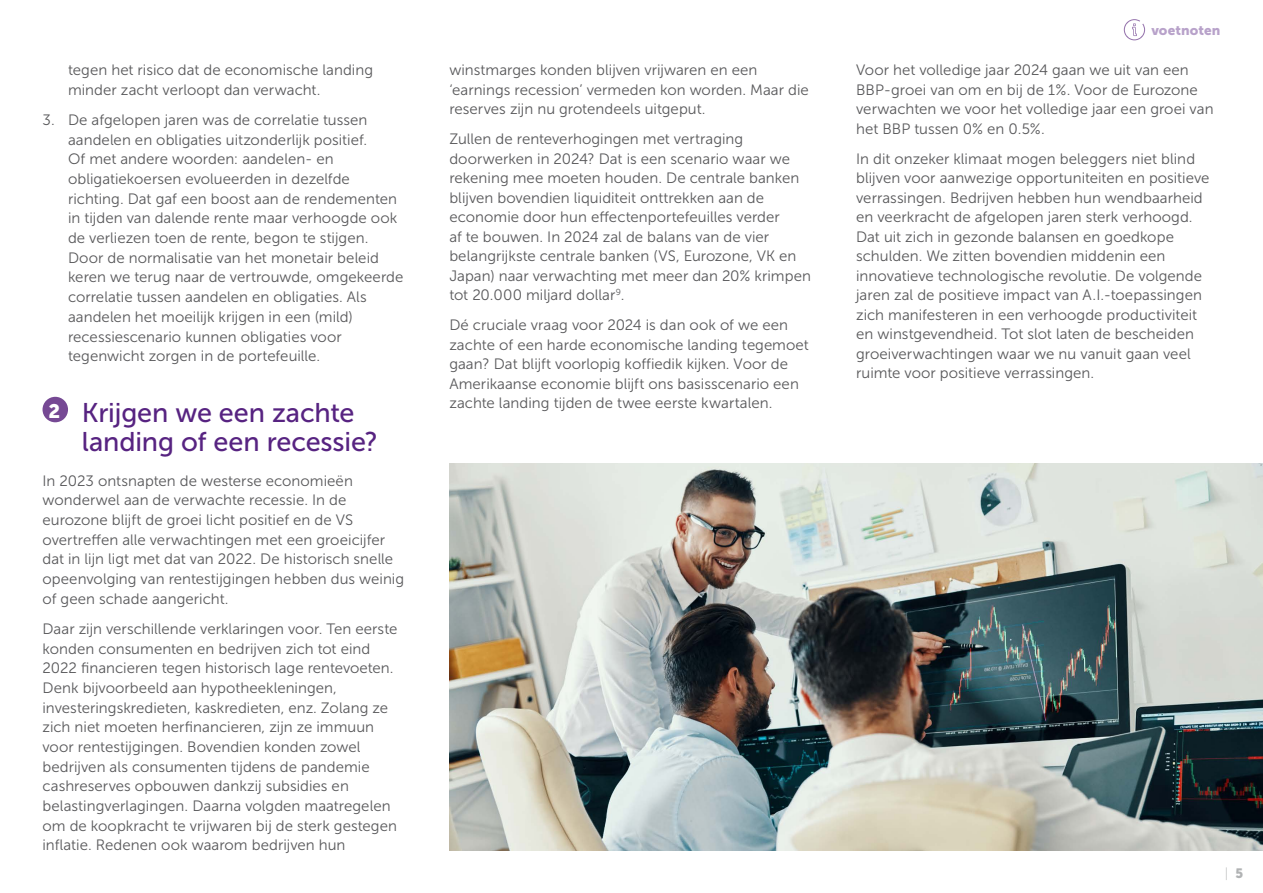
<style>
.page{position:relative;width:1263px;height:893px;background:#fff}
.page>*{position:absolute;margin:0;border:0;box-sizing:border-box;transform-origin:0 0}
.t1{font:27px/28.7px "Museo Sans 500";letter-spacing:-.005em;color:#572381}
.t2{font:15px/19.6px "Museo Sans 300";letter-spacing:.005em;color:#58585a}
.t3{font:13.5px "Museo Sans 900";letter-spacing:.005em;color:#b8a2ca}
.t4{font:13.5px "Museo Sans 100";color:#b1b3b4}
.s1{font-family:"Museo Sans 900";font-size:19.5px;color:#fff}
.s2{font-family:"Museo Sans 900"}
</style>
<div class="page">
<div style="left:43px;top:397px;width:25px;height:25px;background:#764994;border-radius:50%"></div>
<img style="left:449px;top:463px;width:814px;height:387px">
<svg style="left:1124px;top:19px;width:21px;height:21px"></svg>
<p class="t2" style="left:68px;top:60px;width:307px">tegen het risico dat de economische landing minder zacht verloopt dan verwacht.</p>
<p class="t2" style="left:68px;top:110px;width:337px;text-indent:-26px">3. De afgelopen jaren was de correlatie tussen aandelen en obligaties uitzonderlijk positief.<br>Of met andere woorden: aandelen- en obligatiekoersen evolueerden in dezelfde richting. Dat gaf een boost aan de rendementen in tijden van dalende rente maar verhoogde ook de verliezen toen de rente, begon te stijgen.<br>Door de normalisatie van het monetair beleid keren we terug naar de vertrouwde, omgekeerde correlatie tussen aandelen en obligaties. Als aandelen het moeilijk krijgen in een (mild) recessiescenario kunnen obligaties voor tegenwicht zorgen in de portefeuille.</p>
<h1 class="t1" style="left:82px;top:399px;width:298px;text-indent:-33px"><span class="s1">2</span> Krijgen we een zachte landing of een recessie?</h1>
<p class="t2" style="left:43px;top:471px;width:363px">In 2023 ontsnapten de westerse economieën wonderwel aan de verwachte recessie. In de eurozone blijft de groei licht positief en de VS overtreffen alle verwachtingen met een groeicijfer dat in lijn ligt met dat van 2022. De historisch snelle opeenvolging van rentestijgingen hebben dus weinig of geen schade aangericht.</p>
<p class="t2" style="left:43px;top:619px;width:356px">Daar zijn verschillende verklaringen voor. Ten eerste konden consumenten en bedrijven zich tot eind 2022 financieren tegen historisch lage rentevoeten.<br>Denk bijvoorbeeld aan hypotheekleningen, investeringskredieten, kaskredieten, enz. Zolang ze zich niet moeten herfinancieren, zijn ze immuun voor rentestijgingen. Bovendien konden zowel bedrijven als consumenten tijdens de pandemie cashreserves opbouwen dankzij subsidies en belastingverlagingen. Daarna volgden maatregelen om de koopkracht te vrijwaren bij de sterk gestegen inflatie. Redenen ook waarom bedrijven hun</p>
<p class="t2" style="left:449px;top:60px;width:361px">winstmarges konden blijven vrijwaren en een ‘earnings recession’ vermeden kon worden. Maar die reserves zijn nu grotendeels uitgeput.</p>
<p class="t2" style="left:449px;top:129px;width:363px">Zullen de renteverhogingen met vertraging doorwerken in 2024? Dat is een scenario waar we rekening mee moeten houden. De centrale banken blijven bovendien liquiditeit onttrekken aan de economie door hun effectenportefeuilles verder<br>af te bouwen. In 2024 zal de balans van de vier belangrijkste centrale banken (VS, Eurozone, VK en Japan) naar verwachting met meer dan 20% krimpen tot 20.000 miljard dollar<sup>9</sup>.</p>
<p class="t2" style="left:449px;top:315px;width:361px">Dé cruciale vraag voor 2024 is dan ook of we een zachte of een harde economische landing tegemoet gaan? Dat blijft voorlopig koffiedik kijken. Voor de Amerikaanse economie blijft ons basisscenario een zachte landing tijden de twee eerste kwartalen.</p>
<p class="t3" style="left:1151px;top:22px;width:70px">voetnoten</p>
<p class="t2" style="left:856px;top:60px;width:359px">Voor het volledige jaar 2024 gaan we uit van een BBP-groei van om en bij de 1%. Voor de Eurozone verwachten we voor het volledige jaar een groei van het BBP tussen 0% en 0.5%.</p>
<p class="t2" style="left:856px;top:149px;width:355px">In dit onzeker klimaat mogen beleggers niet blind blijven voor aanwezige opportuniteiten en positieve verrassingen. Bedrijven hebben hun wendbaarheid en veerkracht de afgelopen jaren sterk verhoogd.<br>Dat uit zich in gezonde balansen en goedkope schulden. We zitten bovendien middenin een innovatieve technologische revolutie. De volgende jaren zal de positieve impact van A.I.-toepassingen zich manifesteren in een verhoogde productiviteit en winstgevendheid. Tot slot laten de bescheiden groeiverwachtingen waar we nu vanuit gaan veel ruimte voor positieve verrassingen.</p>
<p class="t4" style="left:1225px;top:866px;width:20px">| <span class="s2">5</span></p>
</div>
